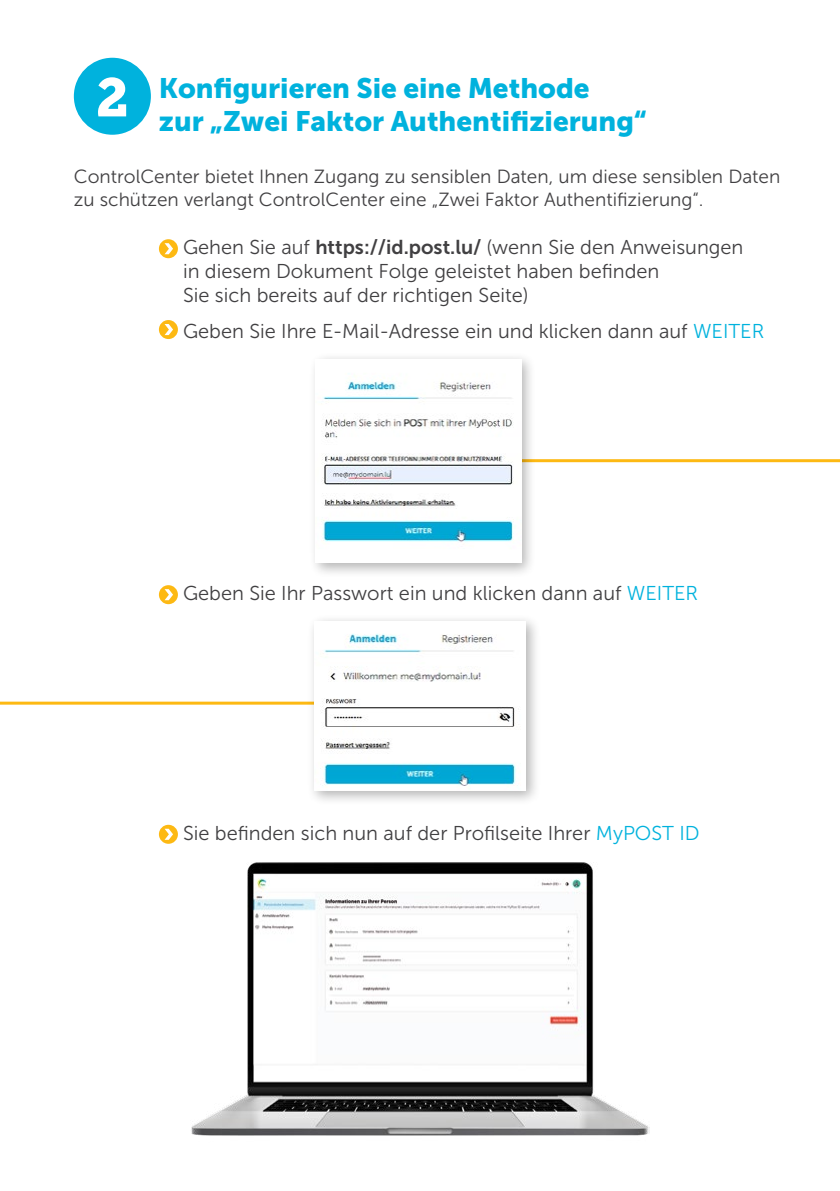
<style>
.page{position:relative;width:840px;height:1191px;background:#fff}
.page>*{position:absolute;margin:0;border:0;box-sizing:border-box;transform-origin:0 0}
.t1{font:53.8px "Museo Slab 900";color:#fff}
.t2{font:28px/33.6px "Museo Sans 900";color:#00b2dd}
.t3{font:20px/24px "Museo Sans 300";color:#414042}
.t4{font:19px/22.8px "Museo Sans 300";color:#414042}
.s1{font-family:"Museo Sans 700"}
.s2{color:#00b2dd}
</style>
<div class="page">
<div style="left:74px;top:58px;width:77px;height:77px;background:#00b2dd;border-radius:50%"></div>
<div style="left:159px;top:239px;width:19px;height:19px;background:#fdb913;border-radius:50%"></div>
<svg style="left:164px;top:243px;width:9px;height:11px"></svg>
<div style="left:159px;top:585px;width:19px;height:19px;background:#fdb913;border-radius:50%"></div>
<svg style="left:164px;top:589px;width:9px;height:11px"></svg>
<div style="left:159px;top:824px;width:19px;height:19px;background:#fdb913;border-radius:50%"></div>
<svg style="left:164px;top:828px;width:9px;height:12px"></svg>
<div style="left:159px;top:320px;width:19px;height:19px;background:#fdb913;border-radius:50%"></div>
<svg style="left:164px;top:324px;width:9px;height:11px"></svg>
<hr style="left:510px;top:459px;width:329px;height:3px;background:#fdb913">
<hr style="left:0;top:701px;width:343px;height:3px;background:#fdb913">
<div style="left:308px;top:352px;width:228px;height:226px;background:#000;opacity:.3"></div>
<img style="left:316px;top:359px;width:204px;height:203px">
<div style="left:307px;top:613px;width:234px;height:192px;background:#000;opacity:.3"></div>
<img style="left:314px;top:621px;width:211px;height:169px">
<img style="left:191px;top:862px;width:458px;height:274px">
<h1 class="t1" style="left:96px;top:66px;width:34px">2</h1>
<h2 class="t2" style="left:159px;top:71px;width:489px">Konfigurieren Sie eine Methode<br>zur „Zwei Faktor Authentifizierung“</h2>
<p class="t4" style="left:74px;top:165px;width:707px">ControlCenter bietet Ihnen Zugang zu sensiblen Daten, um diese sensiblen Daten zu schützen verlangt ControlCenter eine „Zwei Faktor Authentifizierung“.</p>
<p class="t3" style="left:183px;top:235px;width:561px">Gehen Sie auf <span class="s1">https://id.post.lu/</span> (wenn Sie den Anweisungen in diesem Dokument Folge geleistet haben befinden<br>Sie sich bereits auf der richtigen Seite)</p>
<p class="t3" style="left:183px;top:319px;width:582px">Geben Sie Ihre E-Mail-Adresse ein und klicken dann auf <span class="s2">WEITER</span></p>
<p class="t3" style="left:183px;top:581px;width:516px">Geben Sie Ihr Passwort ein und klicken dann auf <span class="s2">WEITER</span></p>
<p class="t3" style="left:183px;top:821px;width:518px">Sie befinden sich nun auf der Profilseite Ihrer <span class="s2">MyPOST ID</span></p>
</div>
